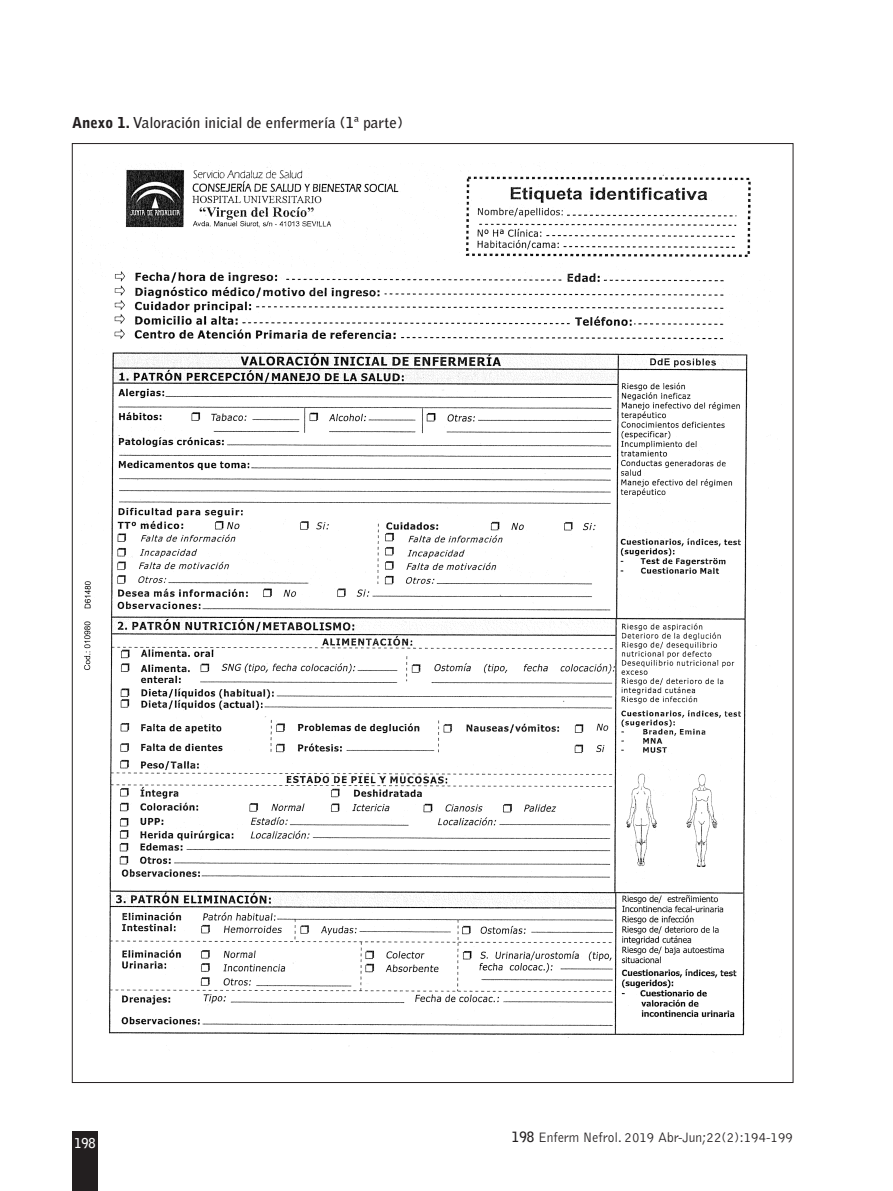
<style>
.page{position:relative;width:893px;height:1191px;background:#fff}
.page>*{position:absolute;margin:0;border:0;box-sizing:border-box;transform-origin:0 0}
.t1{font:700 15px "Bell Gothic Std";color:#231f20}
.t2{font:300 14.1px "Bell Gothic Std";color:#231f20;scale:.95 1}
.t3{font:700 13.5px "Bell Gothic Std";color:#fff;scale:.95 1}
.s1{font-weight:900}
.s2{font-weight:700}
</style>
<div class="page">
<div style="left:72px;top:1131px;width:26px;height:60px;background:#231f20"></div>
<img style="left:83px;top:165px;width:674px;height:887px">
<p class="t1" style="left:72px;top:114px;width:332px"><span class="s1">Anexo 1.</span> Valoración inicial de enfermería (1ª parte)</p>
<p class="t3" style="left:74px;top:1134px;width:24px">198</p>
<p class="t2" style="left:512px;top:1130px;width:297px"><span class="s2">198</span> Enferm Nefrol. 2019 Abr-Jun;22(2):194-199</p>
</div>
